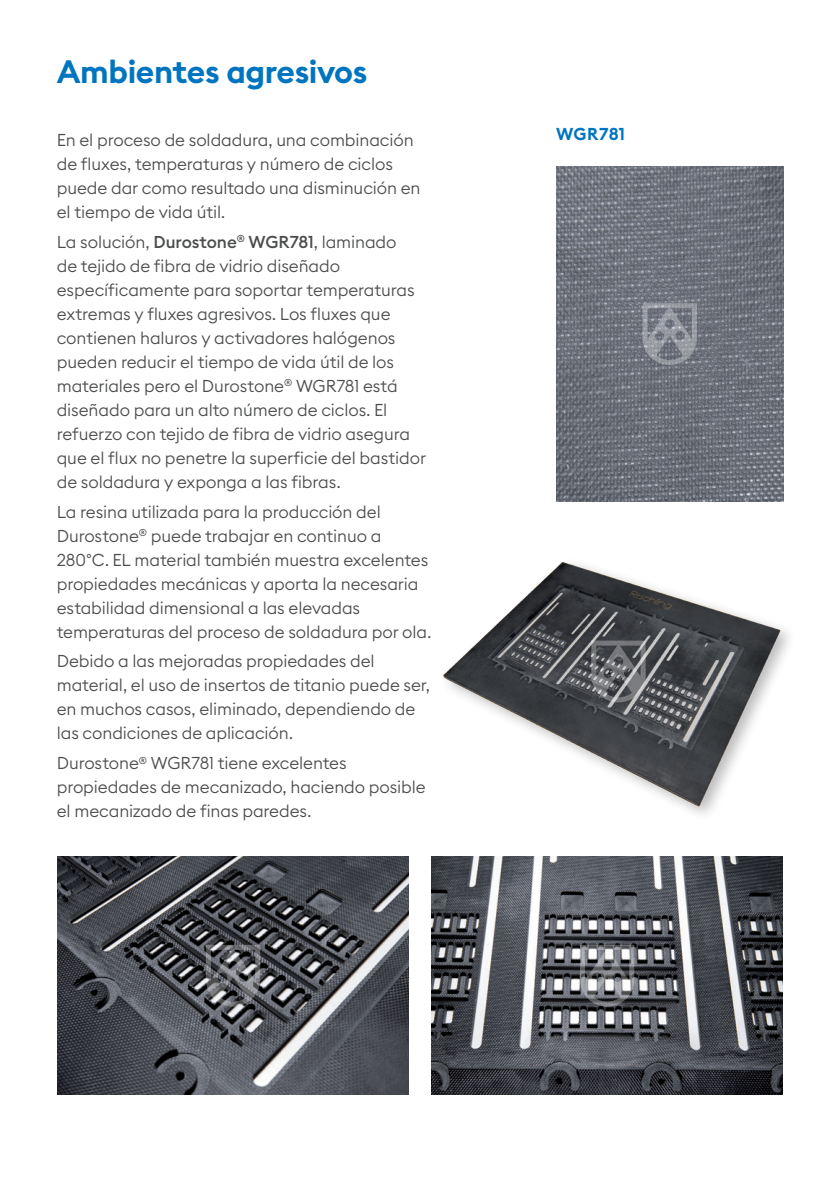
<style>
.page{position:relative;width:840px;height:1191px;background:#fff}
.page>*{position:absolute;margin:0;border:0;box-sizing:border-box;transform-origin:0 0}
.t1{font:600 32px "Euclid Square";letter-spacing:-.015em;color:#0075bf}
.t2{font:300 17px/24px "Euclid Square";letter-spacing:-.005em;color:#4b4c4d}
.t3{font:600 17px "Euclid Square";letter-spacing:.015em;color:#0075bf}
.s1{font-weight:500}
</style>
<div class="page">
<img style="left:443px;top:562px;width:346px;height:253px">
<img style="left:431px;top:856px;width:351px;height:238px">
<img style="left:57px;top:856px;width:351px;height:238px">
<img style="left:556px;top:167px;width:226px;height:334px">
<svg style="left:642px;top:303px;width:54px;height:62px;background:#878a93"></svg>
<svg style="left:591px;top:640px;width:54px;height:62px;background:#6f7073"></svg>
<svg style="left:206px;top:944px;width:54px;height:62px;background:#65666b"></svg>
<svg style="left:579px;top:944px;width:55px;height:62px;background:#7e8085"></svg>
<h1 class="t1" style="left:57px;top:51px;width:312px">Ambientes agresivos</h1>
<p class="t2" style="left:57px;top:128px;width:365px">En el proceso de soldadura, una combinación de fluxes, temperaturas y número de ciclos puede dar como resultado una disminución en el tiempo de vida útil.</p>
<p class="t2" style="left:57px;top:230px;width:370px">La solución, <span class="s1">Durostone</span><sup>®</sup> <span class="s1">WGR781</span>, laminado<br>de tejido de fibra de vidrio diseñado específicamente para soportar temperaturas extremas y fluxes agresivos. Los fluxes que contienen haluros y activadores halógenos pueden reducir el tiempo de vida útil de los materiales pero el Durostone<sup>®</sup> WGR781 está diseñado para un alto número de ciclos. El refuerzo con tejido de fibra de vidrio asegura que el flux no penetre la superficie del bastidor de soldadura y exponga a las fibras.</p>
<p class="t2" style="left:57px;top:499px;width:376px">La resina utilizada para la producción del Durostone<sup>®</sup> puede trabajar en continuo a 280°C. EL material también muestra excelentes propiedades mecánicas y aporta la necesaria estabilidad dimensional a las elevadas temperaturas del proceso de soldadura por ola.</p>
<p class="t2" style="left:57px;top:649px;width:375px">Debido a las mejoradas propiedades del material, el uso de insertos de titanio puede ser, en muchos casos, eliminado, dependiendo de las condiciones de aplicación.</p>
<p class="t2" style="left:57px;top:751px;width:370px">Durostone<sup>®</sup> WGR781 tiene excelentes propiedades de mecanizado, haciendo posible el mecanizado de finas paredes.</p>
<p class="t3" style="left:556px;top:124px;width:70px">WGR781</p>
</div>
